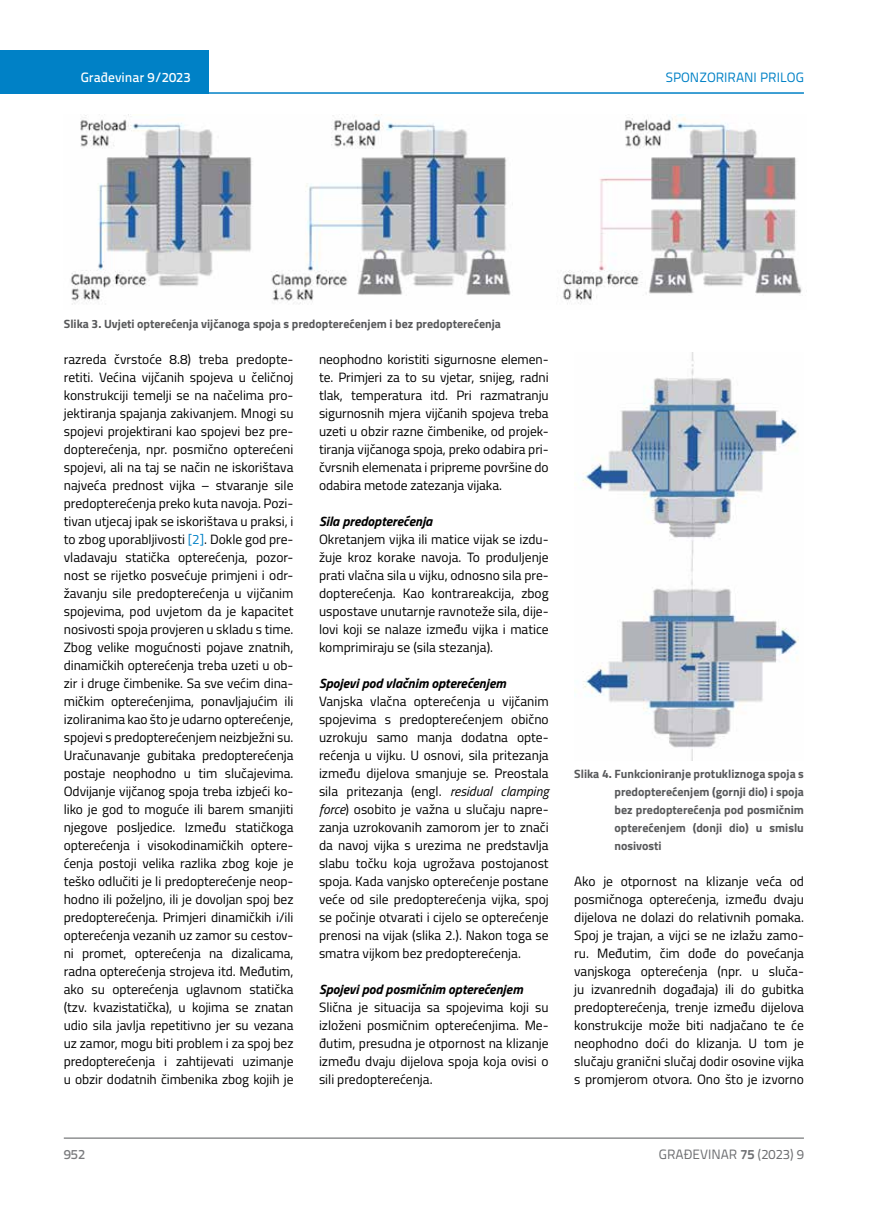
<style>
.page{position:relative;width:872px;height:1212px;background:#fff}
.page>*{position:absolute;margin:0;border:0;box-sizing:border-box;transform-origin:0 0}
.t1{font:13.5px/18px "Titillium";color:#000;text-align:justify}
.t2{font:italic 700 13.5px "Titillium";color:#000}
.t3{font:13.5px "Titillium Text 22 L";color:#6d6e71}
.t4{font:13.5px "Titillium Text 22 L";color:#0081c6}
.t5{font:500 13.5px "Titillium Text 22 L";color:#fff}
.t6{font:500 13.5px "Titillium Text 22 L";color:#797a7d}
.t7{font:700 12px/18px "Titillium";color:#58595b;text-align:justify}
.s1{color:#0081c6}
.s2{font-style:italic}
.s3{font-weight:700}
</style>
<div class="page">
<div style="left:0;top:50px;width:208px;height:44px;background:#0081c6"></div>
<hr style="left:0;top:92px;width:804px;height:2px;background:#0081c6">
<hr style="left:64px;top:1138px;width:740px;height:1px;background:#58595b">
<img style="left:70px;top:115px;width:732px;height:190px">
<img style="left:582px;top:353px;width:217px;height:407px">
<p class="t5" style="left:81px;top:67px;width:111px">Građevinar 9/2023</p>
<p class="t4" style="left:666px;top:68px;width:140px">SPONZORIRANI PRILOG</p>
<p class="t7" style="left:64px;top:314px;width:439px">Slika 3. Uvjeti opterećenja vijčanoga spoja s predopterećenjem i bez predopterećenja</p>
<p class="t1" style="left:64px;top:349px;width:231px">razreda čvrstoće 8.8) treba predopte&shy;retiti. Većina vijčanih spojeva u čeličnoj konstrukciji temelji se na načelima pro&shy;jektiranja spajanja zakivanjem. Mnogi su spojevi projektirani kao spojevi bez pre&shy;dopterećenja, npr. posmično opterećeni spojevi, ali na taj se način ne iskorištava najveća prednost vijka – stvaranje sile predopterećenja preko kuta navoja. Pozi&shy;tivan utjecaj ipak se iskorištava u praksi, i to zbog uporabljivosti <span class="s1">[2]</span>. Dokle god pre&shy;vladavaju statička opterećenja, pozor&shy;nost se rijetko posvećuje primjeni i odr&shy;žavanju sile predopterećenja u vijčanim spojevima, pod uvjetom da je kapacitet nosivosti spoja provjeren u skladu s time.<br>Zbog velike mogućnosti pojave znatnih, dinamičkih opterećenja treba uzeti u ob&shy;zir i druge čimbenike. Sa sve većim dina&shy;mičkim opterećenjima, ponavljajućim ili izoliranima kao što je udarno opterećenje, spojevi s predopterećenjem neizbježni su.<br>Uračunavanje gubitaka predopterećenja postaje neophodno u tim slučajevima.<br>Odvijanje vijčanog spoja treba izbjeći ko&shy;liko je god to moguće ili barem smanjiti njegove posljedice. Između statičkoga opterećenja i visokodinamičkih optere&shy;ćenja postoji velika razlika zbog koje je teško odlučiti je li predopterećenje neop&shy;hodno ili poželjno, ili je dovoljan spoj bez predopterećenja. Primjeri dinamičkih i/ili opterećenja vezanih uz zamor su cestov&shy;ni promet, opterećenja na dizalicama, radna opterećenja strojeva itd. Međutim, ako su opterećenja uglavnom statička (tzv. kvazistatička), u kojima se znatan udio sila javlja repetitivno jer su vezana uz zamor, mogu biti problem i za spoj bez predopterećenja i zahtijevati uzimanje u obzir dodatnih čimbenika zbog kojih je</p>
<p class="t1" style="left:319px;top:349px;width:231px">neophodno koristiti sigurnosne elemen&shy;te. Primjeri za to su vjetar, snijeg, radni tlak, temperatura itd. Pri razmatranju sigurnosnih mjera vijčanih spojeva treba uzeti u obzir razne čimbenike, od projek&shy;tiranja vijčanoga spoja, preko odabira pri&shy;čvrsnih elemenata i pripreme površine do odabira metode zatezanja vijaka.</p>
<p class="t2" style="left:319px;top:510px;width:115px">Sila predopterećenja</p>
<p class="t1" style="left:319px;top:529px;width:231px">Okretanjem vijka ili matice vijak se izdu&shy;žuje kroz korake navoja. To produljenje prati vlačna sila u vijku, odnosno sila pre&shy;dopterećenja. Kao kontrareakcija, zbog uspostave unutarnje ravnoteže sila, dije&shy;lovi koji se nalaze između vijka i matice komprimiraju se (sila stezanja).</p>
<p class="t2" style="left:319px;top:672px;width:188px">Spojevi pod vlačnim opterećenjem</p>
<p class="t1" style="left:319px;top:691px;width:231px">Vanjska vlačna opterećenja u vijčanim spojevima s predopterećenjem obično uzrokuju samo manja dodatna opte&shy;rećenja u vijku. U osnovi, sila pritezanja između dijelova smanjuje se. Preostala sila pritezanja (engl. <span class="s2">residual clamping force</span>) osobito je važna u slučaju napre&shy;zanja uzrokovanih zamorom jer to znači da navoj vijka s urezima ne predstavlja slabu točku koja ugrožava postojanost spoja. Kada vanjsko opterećenje postane veće od sile predopterećenja vijka, spoj se počinje otvarati i cijelo se opterećenje prenosi na vijak (slika 2.). Nakon toga se smatra vijkom bez predopterećenja.</p>
<p class="t2" style="left:319px;top:979px;width:205px">Spojevi pod posmičnim opterećenjem</p>
<p class="t1" style="left:319px;top:998px;width:231px">Slična je situacija sa spojevima koji su izloženi posmičnim opterećenjima. Me&shy;đutim, presudna je otpornost na klizanje između dvaju dijelova spoja koja ovisi o sili predopterećenja.</p>
<p class="t7" style="left:614px;top:764px;width:191px;text-indent:-40px">Slika 4. Funkcioniranje protukliznoga spoja s predopterećenjem (gornji dio) i spoja bez predopterećenja pod posmičnim opterećenjem (donji dio) u smislu nosivosti</p>
<p class="t1" style="left:574px;top:872px;width:231px">Ako je otpornost na klizanje veća od posmičnoga opterećenja, između dvaju dijelova ne dolazi do relativnih pomaka.<br>Spoj je trajan, a vijci se ne izlažu zamo&shy;ru. Međutim, čim dođe do povećanja vanjskoga opterećenja (npr. u sluča&shy;ju izvanrednih događaja) ili do gubitka predopterećenja, trenje između dijelova konstrukcije može biti nadjačano te će neophodno doći do klizanja. U tom je slučaju granični slučaj dodir osovine vijka s promjerom otvora. Ono što je izvorno</p>
<p class="t6" style="left:64px;top:1144px;width:23px">952</p>
<p class="t3" style="left:659px;top:1144px;width:146px">GRAĐEVINAR <span class="s3">75</span> (2023) 9</p>
</div>
